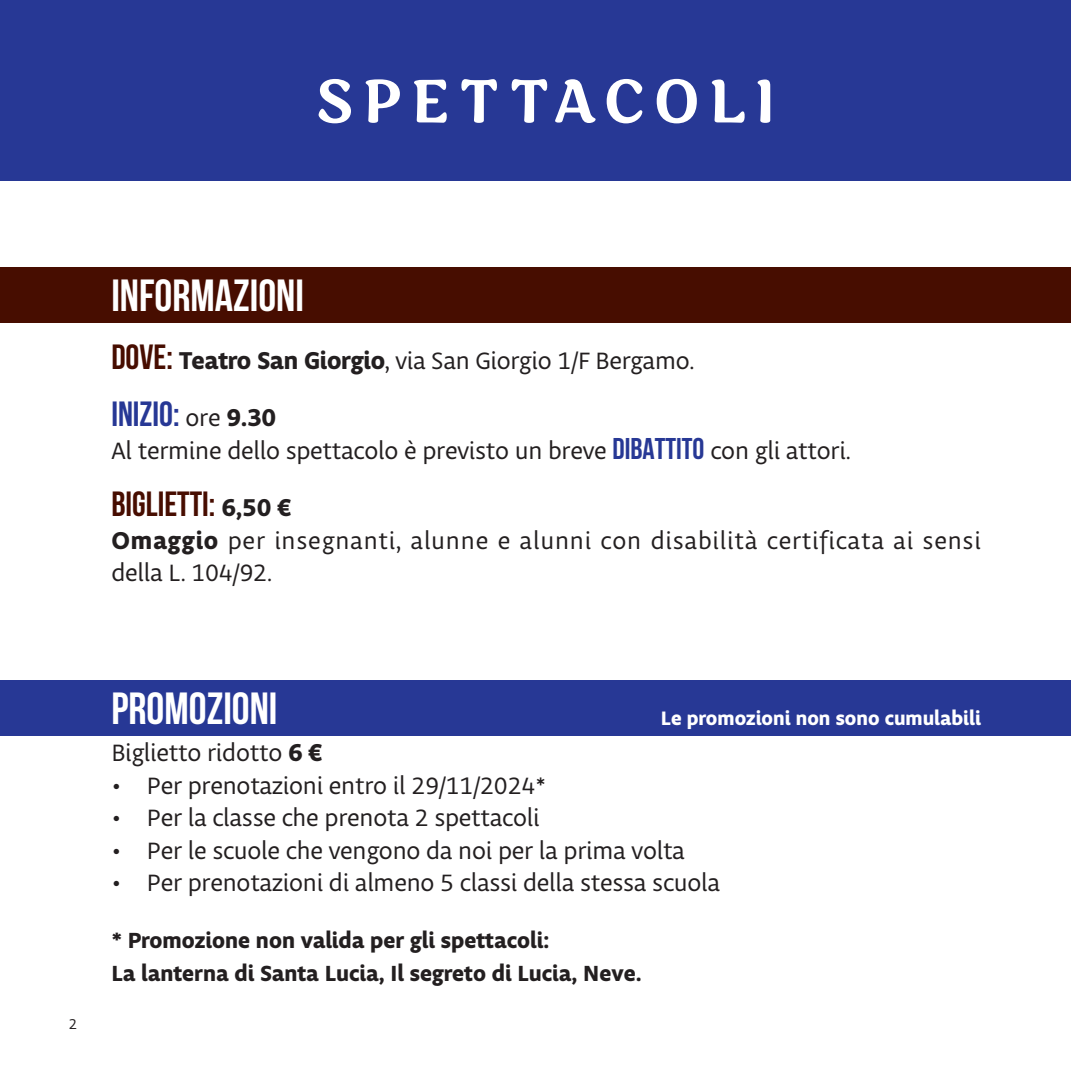
<style>
.page{position:relative;width:1071px;height:1092px;background:#fff}
.page>*{position:absolute;margin:0;border:0;box-sizing:border-box;transform-origin:0 0}
.t1{font:500 70px "Sirenia";letter-spacing:.14em;color:#fff}
.t2{font:700 45px "Bebas Neue";color:#fff}
.t3{font:700 35px "Bebas Neue";color:#470d00}
.t4{font:700 35px "Bebas Neue";color:#273895}
.t5{font:25px "Obliqua Sans";letter-spacing:-.01em;color:#231f20}
.t6{font:25px/32.5px "Obliqua Sans";letter-spacing:.03em;color:#231f20}
.t7{font:700 22.5px/32.5px "Obliqua Sans";color:#231f20}
.t8{font:700 20px "Obliqua Sans";color:#fff}
.t9{font:15px "Obliqua Sans";color:#231f20}
.s1{font-family:"Bebas Neue";font-weight:700;font-size:35px;color:#470d00}
.s2{font-weight:700}
.s3{font-family:"Obliqua Sans";font-weight:400;font-size:25px;color:#231f20}
.s4{font-family:"Obliqua Sans";font-size:25px;color:#231f20}
.s5{font-family:"Bebas Neue";font-weight:700;font-size:30px;color:#273895}
</style>
<div class="page">
<div style="left:0;top:679px;width:1070px;height:56px;background:#273895"></div>
<div style="left:0;top:267px;width:1070px;height:56px;background:#470d00"></div>
<div style="left:0;top:0;width:1070px;height:181px;background:#273895"></div>
<h1 class="t1" style="left:317px;top:61px;width:459px">SPETTACOLI</h1>
<h2 class="t2" style="left:111px;top:271px;width:194px">INFORMAZIONI</h2>
<p class="t5" style="left:111px;top:346px;width:584px"><span class="s1">DOVE:</span> <span class="s2">Teatro San Giorgio</span>, via San Giorgio 1/F Bergamo.</p>
<h3 class="t4" style="left:111px;top:395px;width:166px">INIZIO: <span class="s3">ore</span> <span class="s4">9.30</span></h3>
<p class="t5" style="left:111px;top:436px;width:740px">Al termine dello spettacolo è previsto un breve <span class="s5">DIBATTITO</span> con gli attori.</p>
<h3 class="t3" style="left:111px;top:485px;width:182px">BIGLIETTI: <span class="s4">6,50 €</span></h3>
<p class="t6" style="left:111px;top:525px;width:870px"><span class="s2">Omaggio</span> per insegnanti, alunne e alunni con disabilità certificata ai sensi della L. 104/92.</p>
<p class="t9" style="left:69px;top:1015px;width:10px">2</p>
<h2 class="t2" style="left:111px;top:683px;width:168px">PROMOZIONI</h2>
<p class="t5" style="left:111px;top:738px;width:213px">Biglietto ridotto <span class="s2">6 €</span></p>
<p class="t5" style="left:111px;top:771px;width:436px">• Per prenotazioni entro il 29/11/2024*</p>
<p class="t5" style="left:111px;top:803px;width:429px">• Per la classe che prenota 2 spettacoli</p>
<p class="t5" style="left:111px;top:836px;width:575px">• Per le scuole che vengono da noi per la prima volta</p>
<p class="t5" style="left:111px;top:868px;width:610px">• Per prenotazioni di almeno 5 classi della stessa scuola</p>
<p class="t8" style="left:660px;top:707px;width:321px">Le promozioni non sono cumulabili</p>
<p class="t7" style="left:111px;top:925px;width:531px">* Promozione non valida per gli spettacoli:<br>La lanterna di Santa Lucia, Il segreto di Lucia, Neve.</p>
</div>
